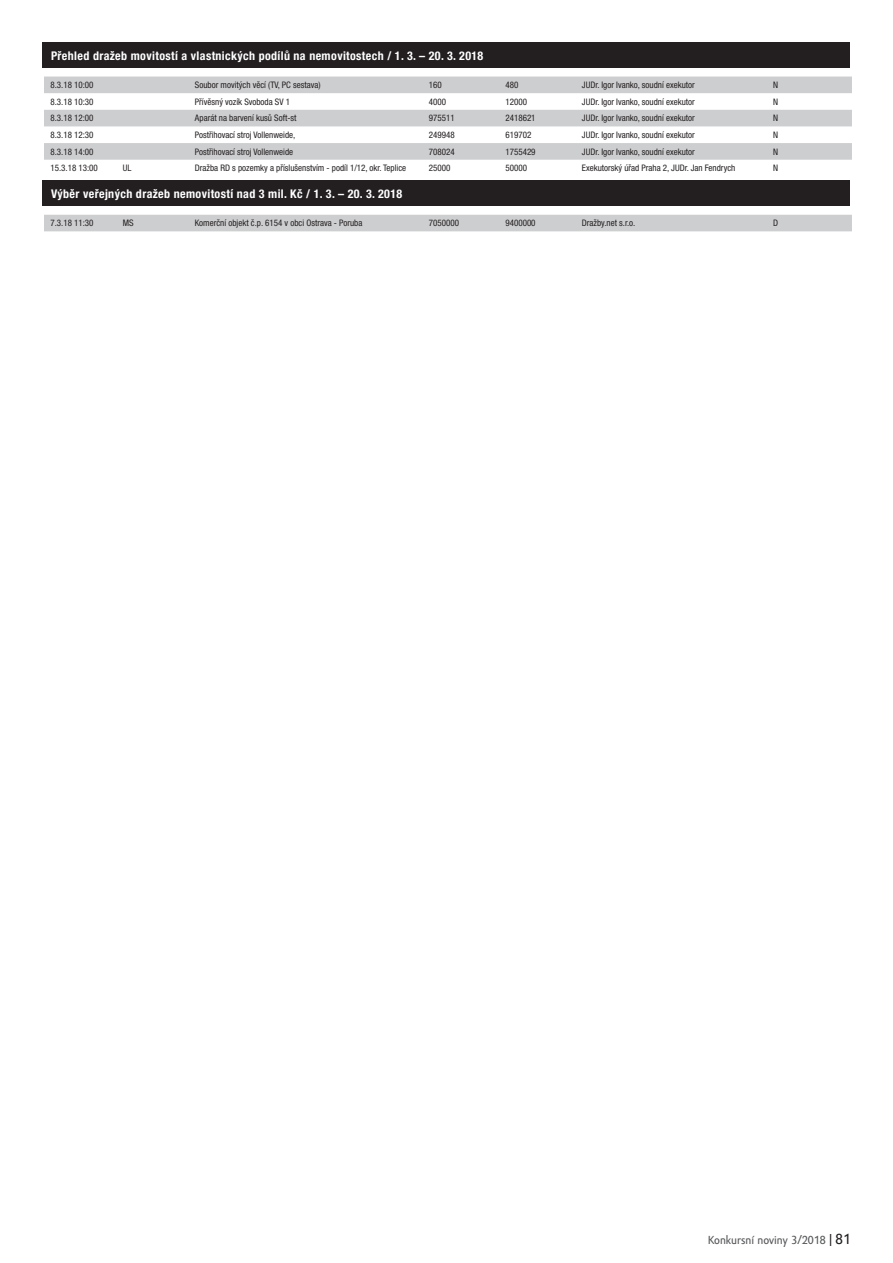
<style>
.page{position:relative;width:893px;height:1263px;background:#fff}
.page>*{position:absolute;margin:0;border:0;box-sizing:border-box;transform-origin:0 0}
.t1{font:700 condensed 12px "Helvetica Neue LT Pro";letter-spacing:.03em;color:#fff}
.t2{font:12px "Amor Sans Text Pro";color:#57585a}
.t3{font:condensed 9px "Helvetica Neue LT Pro";color:#231f20}
.s1{color:#231f20}
.s2{font-size:15px;color:#231f20}
</style>
<div class="page">
<div style="left:44px;top:215px;width:808px;height:16px;background:#cdced0"></div>
<div style="left:44px;top:77px;width:808px;height:16px;background:#cdced0"></div>
<div style="left:44px;top:110px;width:808px;height:16px;background:#cdced0"></div>
<div style="left:44px;top:143px;width:808px;height:17px;background:#cdced0"></div>
<div style="left:43px;top:181px;width:807px;height:25px;background:#231f20"></div>
<div style="left:43px;top:43px;width:807px;height:25px;background:#231f20"></div>
<h1 class="t1" style="left:51px;top:48px;width:434px">Přehled dražeb movitostí a vlastnických podílů na nemovitostech / 1. 3. – 20. 3. 2018</h1>
<p class="t3" style="left:50px;top:80px;width:45px">8.3.18 10:00</p>
<p class="t3" style="left:195px;top:80px;width:127px">Soubor movitých věcí (TV, PC sestava)</p>
<p class="t3" style="left:429px;top:80px;width:14px">160</p>
<p class="t3" style="left:505px;top:80px;width:14px">480</p>
<p class="t3" style="left:582px;top:80px;width:114px">JUDr. Igor Ivanko, soudní exekutor</p>
<p class="t3" style="left:773px;top:80px;width:7px">N</p>
<p class="t3" style="left:50px;top:96px;width:45px">8.3.18 10:30</p>
<p class="t3" style="left:195px;top:96px;width:97px">Přívěsný vozík Svoboda SV 1</p>
<p class="t3" style="left:429px;top:96px;width:19px">4000</p>
<p class="t3" style="left:505px;top:96px;width:23px">12000</p>
<p class="t3" style="left:582px;top:96px;width:114px">JUDr. Igor Ivanko, soudní exekutor</p>
<p class="t3" style="left:773px;top:96px;width:7px">N</p>
<p class="t3" style="left:50px;top:113px;width:45px">8.3.18 12:00</p>
<p class="t3" style="left:195px;top:113px;width:103px">Aparát na barvení kusů Soft-st</p>
<p class="t3" style="left:429px;top:113px;width:27px">975511</p>
<p class="t3" style="left:505px;top:113px;width:32px">2418621</p>
<p class="t3" style="left:582px;top:113px;width:114px">JUDr. Igor Ivanko, soudní exekutor</p>
<p class="t3" style="left:773px;top:113px;width:7px">N</p>
<p class="t3" style="left:50px;top:130px;width:45px">8.3.18 12:30</p>
<p class="t3" style="left:195px;top:130px;width:102px">Postřihovací stroj Vollenweide,</p>
<p class="t3" style="left:429px;top:130px;width:27px">249948</p>
<p class="t3" style="left:505px;top:130px;width:27px">619702</p>
<p class="t3" style="left:582px;top:130px;width:114px">JUDr. Igor Ivanko, soudní exekutor</p>
<p class="t3" style="left:773px;top:130px;width:7px">N</p>
<p class="t3" style="left:50px;top:146px;width:45px">8.3.18 14:00</p>
<p class="t3" style="left:195px;top:146px;width:100px">Postřihovací stroj Vollenweide</p>
<p class="t3" style="left:429px;top:146px;width:27px">708024</p>
<p class="t3" style="left:505px;top:146px;width:32px">1755429</p>
<p class="t3" style="left:582px;top:146px;width:114px">JUDr. Igor Ivanko, soudní exekutor</p>
<p class="t3" style="left:773px;top:146px;width:7px">N</p>
<p class="t3" style="left:50px;top:163px;width:49px">15.3.18 13:00</p>
<p class="t3" style="left:123px;top:163px;width:10px">UL</p>
<p class="t3" style="left:195px;top:163px;width:213px">Dražba RD s pozemky a příslušenstvím - podíl 1/12, okr. Teplice</p>
<p class="t3" style="left:429px;top:163px;width:23px">25000</p>
<p class="t3" style="left:505px;top:163px;width:23px">50000</p>
<p class="t3" style="left:582px;top:163px;width:155px">Exekutorský úřad Praha 2, JUDr. Jan Fendrych</p>
<p class="t3" style="left:773px;top:163px;width:7px">N</p>
<h1 class="t1" style="left:51px;top:186px;width:353px">Výběr veřejných dražeb nemovitostí nad 3 mil. Kč / 1. 3. – 20. 3. 2018</h1>
<p class="t3" style="left:50px;top:218px;width:45px">7.3.18 11:30</p>
<p class="t3" style="left:123px;top:218px;width:12px">MS</p>
<p class="t3" style="left:195px;top:218px;width:169px">Komerční objekt č.p. 6154 v obci Ostrava - Poruba</p>
<p class="t3" style="left:429px;top:218px;width:32px">7050000</p>
<p class="t3" style="left:505px;top:218px;width:32px">9400000</p>
<p class="t3" style="left:582px;top:218px;width:55px">Dražby.net s.r.o.</p>
<p class="t3" style="left:773px;top:218px;width:7px">D</p>
<h1 class="t2" style="left:708px;top:1234px;width:144px">Konkursní noviny 3/2018 <span class="s1">|</span> <span class="s2">81</span></h1>
</div>
